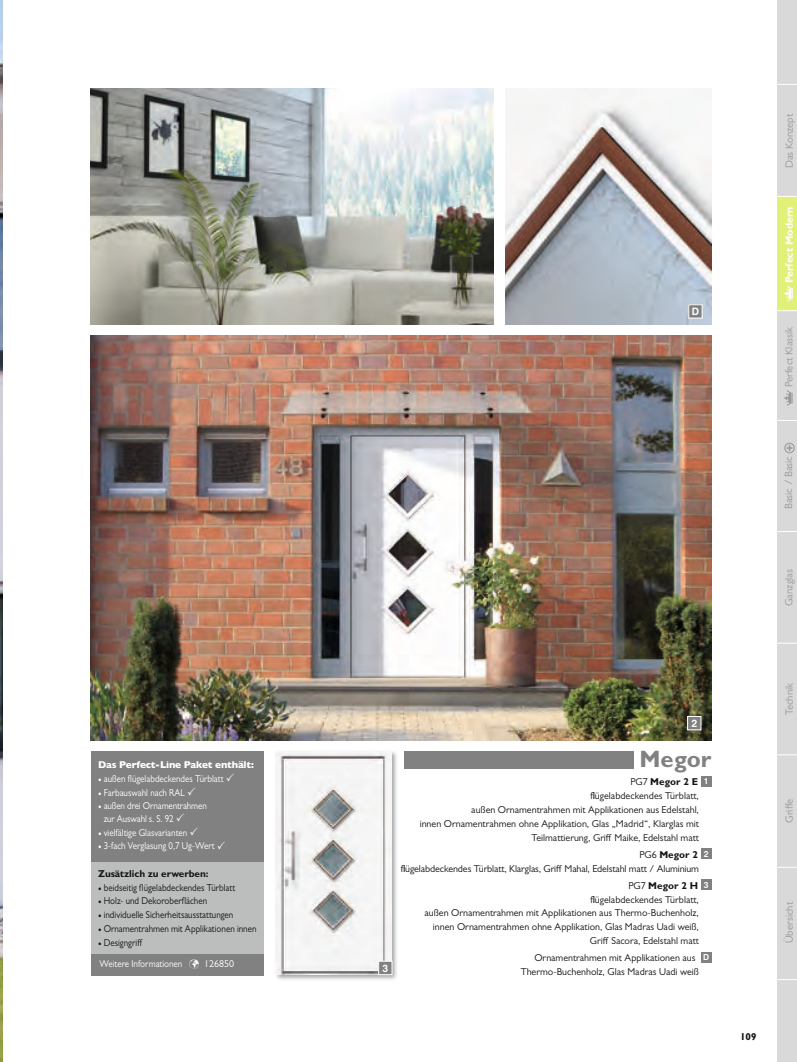
<style>
.page{position:relative;width:797px;height:1062px;background:#fff}
.page>*{position:absolute;margin:0;border:0;box-sizing:border-box;transform-origin:0 0}
.t1{font:700 23.75px "Gill Sans MT Std";color:#818181}
.t2{font:10.62px "Gill Sans MT Std";color:#999}
.t3{font:700 10.62px "Gill Sans MT Std";letter-spacing:-.005em;color:#fff}
.t4{font:10px/13.8px "Gill Sans MT Std";color:#131413}
.t5{font:10px/12.5px "Gill Sans MT Std";color:#fff;scale:.9 1}
.t6{font:10px "Gill Sans MT Std";color:#131413;scale:.9 1}
.t7{font:700 10px "Gill Sans MT Std";letter-spacing:-.01em;color:#131413}
.t8{font:800 10px "Gill Sans MT Std";letter-spacing:-.015em;color:#fff}
.t9{font:500 10px "Europa Gro SBOP";color:#fff}
.s1{font-family:"Minion Pro"}
.s2{font-family:"Minion Pro";color:#131413}
.s3{color:#131413}
.s4{font-weight:400}
.s5{font-family:"Europa Gro SBOP";font-weight:500;font-size:8.25px;color:#fff}
.s6{font-weight:700}
</style>
<div class="page">
<img style="left:91px;top:336px;width:620px;height:405px">
<img style="left:505px;top:89px;width:206px;height:235px">
<img style="left:91px;top:89px;width:403px;height:235px">
<div style="left:688px;top:305px;width:14px;height:13px;background:#818181"></div>
<div style="left:688px;top:304px;width:14px;height:14px;border:1px solid #fff"></div>
<div style="left:687px;top:716px;width:13px;height:13px;background:#818181"></div>
<div style="left:687px;top:716px;width:14px;height:14px;border:1px solid #fff"></div>
<img style="left:0;top:1px;width:2px;height:1060px">
<div style="left:404px;top:751px;width:229px;height:17px;background:#818181"></div>
<div style="left:700px;top:776px;width:11px;height:10px;background:#818181"></div>
<div style="left:700px;top:848px;width:11px;height:11px;background:#818181"></div>
<div style="left:700px;top:879px;width:11px;height:11px;background:#818181"></div>
<div style="left:700px;top:951px;width:11px;height:11px;background:#818181"></div>
<img style="left:275px;top:751px;width:122px;height:229px">
<img style="left:276px;top:751px;width:115px;height:223px">
<div style="left:378px;top:961px;width:14px;height:13px;background:#818181"></div>
<div style="left:378px;top:960px;width:14px;height:14px;border:1px solid #fff"></div>
<div style="left:91px;top:751px;width:173px;height:111px;background:#818181"></div>
<div style="left:91px;top:862px;width:173px;height:91px;background:#bcbdbd"></div>
<div style="left:91px;top:953px;width:173px;height:22px;background:#818181"></div>
<div style="left:776px;top:0;width:20px;height:1061px;background:#d9d9d9"></div>
<svg style="left:786px;top:445px;width:6px;height:6px"></svg>
<div style="left:784px;top:443px;width:10px;height:10px;border:1px solid #999;border-radius:50%"></div>
<div style="left:776px;top:196px;width:20px;height:115px;background:#e3f078"></div>
<svg style="left:784px;top:390px;width:8px;height:16px"></svg>
<svg style="left:784px;top:285px;width:8px;height:17px"></svg>
<svg style="left:776px;top:196px;width:20px;height:1px"></svg>
<svg style="left:776px;top:84px;width:20px;height:1px"></svg>
<svg style="left:776px;top:310px;width:20px;height:1px"></svg>
<svg style="left:776px;top:420px;width:20px;height:1px"></svg>
<svg style="left:776px;top:531px;width:20px;height:1px"></svg>
<svg style="left:776px;top:643px;width:20px;height:1px"></svg>
<svg style="left:776px;top:754px;width:20px;height:1px"></svg>
<svg style="left:776px;top:867px;width:20px;height:1px"></svg>
<svg style="left:776px;top:979px;width:20px;height:1px"></svg>
<p class="t8" style="left:98px;top:758px;width:157px">Das Perfect-Line Paket enthält:</p>
<p class="t5" style="left:98px;top:772px;width:141px"><span class="s1">•</span> außen flügelabdeckendes türblatt</p>
<p class="t5" style="left:98px;top:785px;width:98px"><span class="s1">•</span> Farbauswahl nach rAL</p>
<p class="t5" style="left:104px;top:799px;width:116px;text-indent:-6px"><span class="s1">•</span> außen drei Ornamentrahmen zur Auswahl s. S. 92</p>
<p class="t5" style="left:98px;top:825px;width:100px"><span class="s1">•</span> vielfältige Glasvarianten</p>
<p class="t5" style="left:98px;top:839px;width:131px"><span class="s1">•</span> 3-fach Verglasung 0,7 Ug-Wert</p>
<p class="t7" style="left:98px;top:867px;width:112px">Zusätzlich zu erwerben:</p>
<p class="t6" style="left:98px;top:881px;width:154px"><span class="s1">•</span> beidseitig flügelabdeckendes türblatt</p>
<p class="t6" style="left:98px;top:895px;width:122px"><span class="s1">•</span> Holz- und Dekoroberflächen</p>
<p class="t6" style="left:98px;top:909px;width:152px"><span class="s1">•</span> individuelle Sicherheitsausstattungen</p>
<p class="t6" style="left:98px;top:922px;width:177px"><span class="s1">•</span> Ornamentrahmen mit Applikationen innen</p>
<p class="t5" style="left:98px;top:931px;width:152px;line-height:21.6px"><span class="s2">•</span> <span class="s3">Designgriff<br></span>Weitere Informationen ✓ 126850</p>
<p class="t9" style="left:691px;top:305px;width:9px">D</p>
<p class="t2" style="left:782px;top:168px;width:56px;rotate:-90deg">Das Konzept</p>
<p class="t3" style="left:782px;top:283px;width:78px;rotate:-90deg">Perfect Modern</p>
<p class="t2" style="left:782px;top:387px;width:62px;rotate:-90deg">Perfect Klassik</p>
<p class="t2" style="left:782px;top:509px;width:55px;rotate:-90deg">Basic / Basic</p>
<p class="t2" style="left:782px;top:606px;width:39px;rotate:-90deg">Ganzglas</p>
<p class="t9" style="left:382px;top:961px;width:7px">3</p>
<p class="t9" style="left:691px;top:717px;width:7px">2</p>
<h1 class="t1" style="left:639px;top:744px;width:73px">Megor</h1>
<p class="t7" style="left:630px;top:776px;width:80px"><span class="s4">PG7</span> Megor 2 E <span class="s5">1</span></p>
<p class="t4" style="left:590px;top:789px;width:110px">flügelabdeckendes türblatt,</p>
<p class="t4" style="left:471px;top:802px;width:229px">außen Ornamentrahmen mit Applikationen aus Edelstahl,</p>
<p class="t4" style="left:419px;top:816px;width:281px">innen Ornamentrahmen ohne Applikation, Glas „Madrid“, Klarglas mit</p>
<p class="t4" style="left:531px;top:830px;width:169px">teilmattierung, Griff Maike, Edelstahl matt</p>
<p class="t4" style="left:400px;top:847px;width:309px;text-indent:239px">PG6 <span class="s6">Megor 2</span> <span class="s5">2 </span>flügelabdeckendes türblatt, Klarglas, Griff Mahal, Edelstahl matt / Aluminium</p>
<p class="t7" style="left:628px;top:879px;width:82px"><span class="s4">PG7</span> Megor 2 H <span class="s5">3</span></p>
<p class="t4" style="left:590px;top:892px;width:110px">flügelabdeckendes türblatt,</p>
<p class="t4" style="left:424px;top:906px;width:276px">außen Ornamentrahmen mit Applikationen aus thermo-Buchenholz,</p>
<p class="t4" style="left:433px;top:919px;width:267px">innen Ornamentrahmen ohne Applikation, Glas Madras Uadi weiß,</p>
<p class="t4" style="left:590px;top:933px;width:111px">Griff Sacora, Edelstahl matt</p>
<p class="t4" style="left:520px;top:950px;width:190px;text-indent:14px">Ornamentrahmen mit Applikationen aus <span class="s5">D </span>thermo-Buchenholz, Glas Madras Uadi weiß</p>
<p class="t2" style="left:782px;top:715px;width:34px;rotate:-90deg">technik</p>
<p class="t2" style="left:782px;top:823px;width:26px;rotate:-90deg">Griffe</p>
<p class="t2" style="left:782px;top:943px;width:43px;rotate:-90deg">übersicht</p>
<p class="t7" style="left:740px;top:1030px;width:18px">109</p>
</div>
